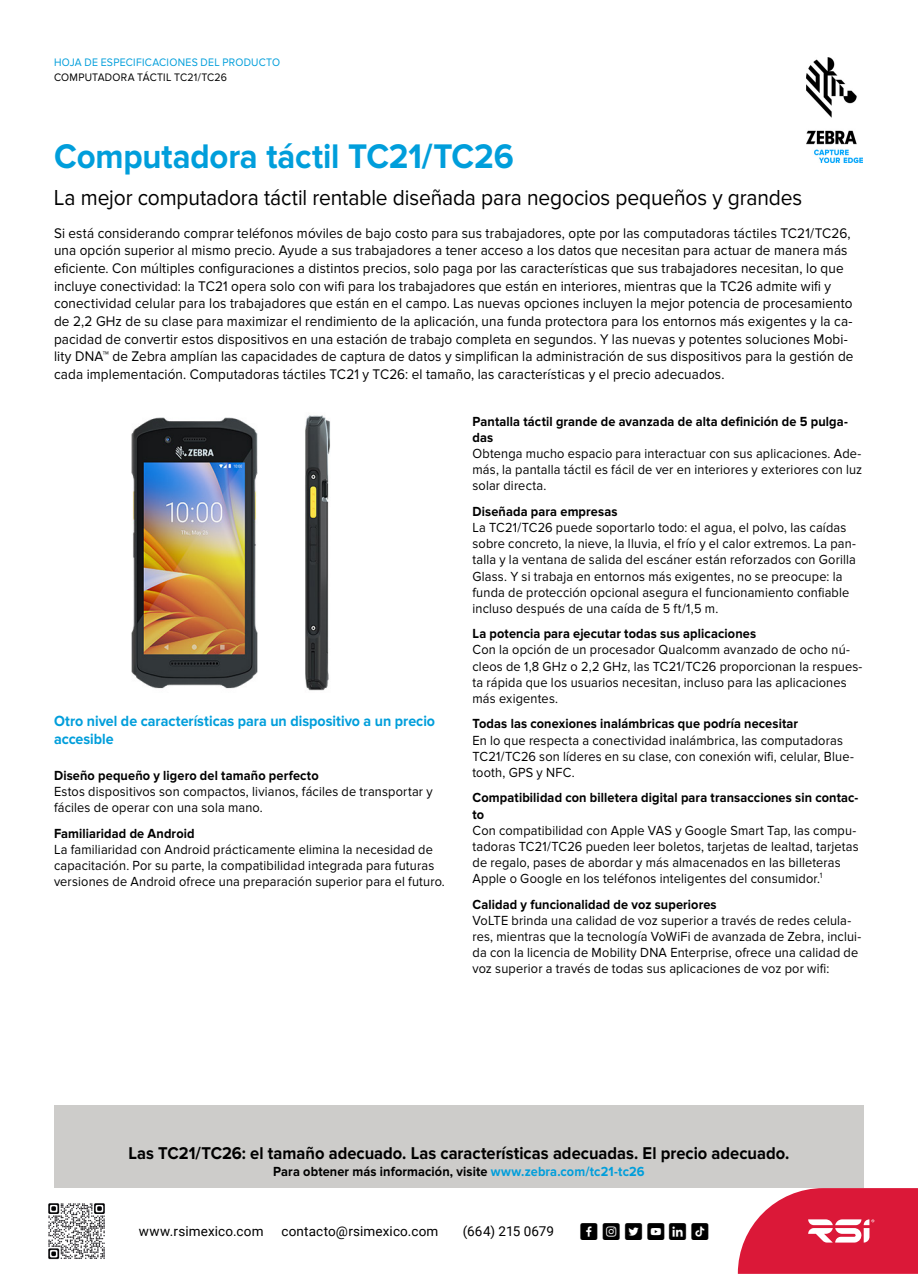
<style>
.page{position:relative;width:918px;height:1274px;background:#fff}
.page>*{position:absolute;margin:0;border:0;box-sizing:border-box;transform-origin:0 0}
.t1{font:700 35.4px "Proxima Nova";letter-spacing:-.005em;color:#009edb;scale:.93 1}
.t2{font:22.5px "Proxima Nova";letter-spacing:-.005em;color:#000;scale:.93 1}
.t3{font:700 17.7px "Proxima Nova";color:#000;scale:.93 1}
.t4{font:700 15.3px/18.5px "Proxima Nova";color:#009edb;scale:.93 1}
.t5{font:15px "Social Shapes";letter-spacing:.265em;color:#000}
.t6{font:14.55px/17.7px "Proxima Nova";letter-spacing:.01em;color:#000;scale:.93 1}
.t7{font:13.65px/16px "Proxima Nova";letter-spacing:.015em;color:#000;scale:.93 1}
.t8{font:700 13.65px/16px "Proxima Nova";letter-spacing:.01em;color:#000;scale:.93 1}
.t9{font:13.5px "Roboto";letter-spacing:.015em;color:#000}
.t10{font:11.25px "Proxima Nova";letter-spacing:.025em;color:#009edb;scale:.93 1}
.t11{font:11.25px "Proxima Nova";letter-spacing:.02em;color:#000;scale:.93 1}
.s1{color:#009edb}
</style>
<div class="page">
<img style="left:806px;top:58px;width:56px;height:104px">
<div style="left:54px;top:1105px;width:810px;height:111px;background:#cdccca"></div>
<img style="left:131px;top:415px;width:199px;height:276px">
<div style="left:0;top:1188px;width:918px;height:86px;background:#fff"></div>
<img style="left:48px;top:1203px;width:57px;height:57px">
<svg style="left:738px;top:1188px;width:180px;height:86px;background:#e03d58"></svg>
<p class="t10" style="left:54px;top:55px;width:245px">HOJA DE ESPECIFICACIONES DEL PRODUCTO</p>
<p class="t11" style="left:54px;top:71px;width:188px">COMPUTADORA TÁCTIL TC21/TC26</p>
<h1 class="t1" style="left:54px;top:136px;width:496px">Computadora táctil TC21/TC26</h1>
<h2 class="t2" style="left:54px;top:185px;width:806px">La mejor computadora táctil rentable diseñada para negocios pequeños y grandes</h2>
<p class="t6" style="left:54px;top:224px;width:861px">Si está considerando comprar teléfonos móviles de bajo costo para sus trabajadores, opte por las computadoras táctiles TC21/TC26, una opción superior al mismo precio. Ayude a sus trabajadores a tener acceso a los datos que necesitan para actuar de manera más eficiente. Con múltiples configuraciones a distintos precios, solo paga por las características que sus trabajadores necesitan, lo que incluye conectividad: la TC21 opera solo con wifi para los trabajadores que están en interiores, mientras que la TC26 admite wifi y conectividad celular para los trabajadores que están en el campo. Las nuevas opciones incluyen la mejor potencia de procesamiento de 2,2 GHz de su clase para maximizar el rendimiento de la aplicación, una funda protectora para los entornos más exigentes y la ca&shy;pacidad de convertir estos dispositivos en una estación de trabajo completa en segundos. Y las nuevas y potentes soluciones Mobi&shy;lity DNA™ de Zebra amplían las capacidades de captura de datos y simplifican la administración de sus dispositivos para la gestión de cada implementación. Computadoras táctiles TC21 y TC26: el tamaño, las características y el precio adecuados.</p>
<p class="t4" style="left:54px;top:712px;width:411px">Otro nivel de características para un dispositivo a un precio accesible</p>
<p class="t8" style="left:54px;top:767px;width:286px">Diseño pequeño y ligero del tamaño perfecto</p>
<p class="t7" style="left:54px;top:783px;width:409px">Estos dispositivos son compactos, livianos, fáciles de transportar y fáciles de operar con una sola mano.</p>
<p class="t8" style="left:54px;top:825px;width:153px">Familiaridad de Android</p>
<p class="t7" style="left:54px;top:841px;width:422px">La familiaridad con Android prácticamente elimina la necesidad de capacitación. Por su parte, la compatibilidad integrada para futuras versiones de Android ofrece una preparación superior para el futuro.</p>
<p class="t8" style="left:472px;top:414px;width:405px">Pantalla táctil grande de avanzada de alta definición de 5 pulga&shy;das</p>
<p class="t7" style="left:472px;top:446px;width:421px;text-align:justify">Obtenga mucho espacio para interactuar con sus aplicaciones. Ade&shy;más, la pantalla táctil es fácil de ver en interiores y exteriores con luz solar directa.</p>
<p class="t8" style="left:472px;top:504px;width:157px">Diseñada para empresas</p>
<p class="t7" style="left:472px;top:520px;width:414px">La TC21/TC26 puede soportarlo todo: el agua, el polvo, las caídas sobre concreto, la nieve, la lluvia, el frío y el calor extremos. La pan&shy;talla y la ventana de salida del escáner están reforzados con Gorilla Glass. Y si trabaja en entornos más exigentes, no se preocupe: la funda de protección opcional asegura el funcionamiento confiable incluso después de una caída de 5 ft/1,5 m.</p>
<p class="t8" style="left:472px;top:626px;width:306px">La potencia para ejecutar todas sus aplicaciones</p>
<p class="t7" style="left:472px;top:642px;width:421px">Con la opción de un procesador Qualcomm avanzado de ocho nú&shy;cleos de 1,8 GHz o 2,2 GHz, las TC21/TC26 proporcionan la respues&shy;ta rápida que los usuarios necesitan, incluso para las aplicaciones más exigentes.</p>
<p class="t8" style="left:472px;top:716px;width:352px">Todas las conexiones inalámbricas que podría necesitar</p>
<p class="t7" style="left:472px;top:732px;width:412px">En lo que respecta a conectividad inalámbrica, las computadoras<br>TC21/TC26 son líderes en su clase, con conexión wifi, celular, Blue&shy;tooth, GPS y NFC.</p>
<p class="t8" style="left:472px;top:790px;width:416px">Compatibilidad con billetera digital para transacciones sin contac&shy;to</p>
<p class="t7" style="left:472px;top:822px;width:417px">Con compatibilidad con Apple VAS y Google Smart Tap, las compu&shy;tadoras TC21/TC26 pueden leer boletos, tarjetas de lealtad, tarjetas de regalo, pases de abordar y más almacenados en las billeteras Apple o Google en los teléfonos inteligentes del consumidor.<sup>1</sup></p>
<p class="t8" style="left:472px;top:896px;width:264px">Calidad y funcionalidad de voz superiores</p>
<p class="t7" style="left:472px;top:912px;width:420px">VoLTE brinda una calidad de voz superior a través de redes celula&shy;res, mientras que la tecnología VoWiFi de avanzada de Zebra, inclui&shy;da con la licencia de Mobility DNA Enterprise, ofrece una calidad de voz superior a través de todas sus aplicaciones de voz por wifi:</p>
<p class="t3" style="left:129px;top:1143px;width:712px">Las TC21/TC26: el tamaño adecuado. Las características adecuadas. El precio adecuado.</p>
<p class="t8" style="left:273px;top:1164px;width:401px">Para obtener más información, visite <span class="s1">www.zebra.com/tc21-tc26</span></p>
<p class="t9" style="left:139px;top:1222px;width:126px">www.rsimexico.com</p>
<p class="t9" style="left:281px;top:1222px;width:158px">contacto@rsimexico.com</p>
<p class="t9" style="left:463px;top:1222px;width:93px">(664) 215 0679</p>
<p class="t5" style="left:580px;top:1226px;width:131px">FdÕùjÉ</p>
</div>
